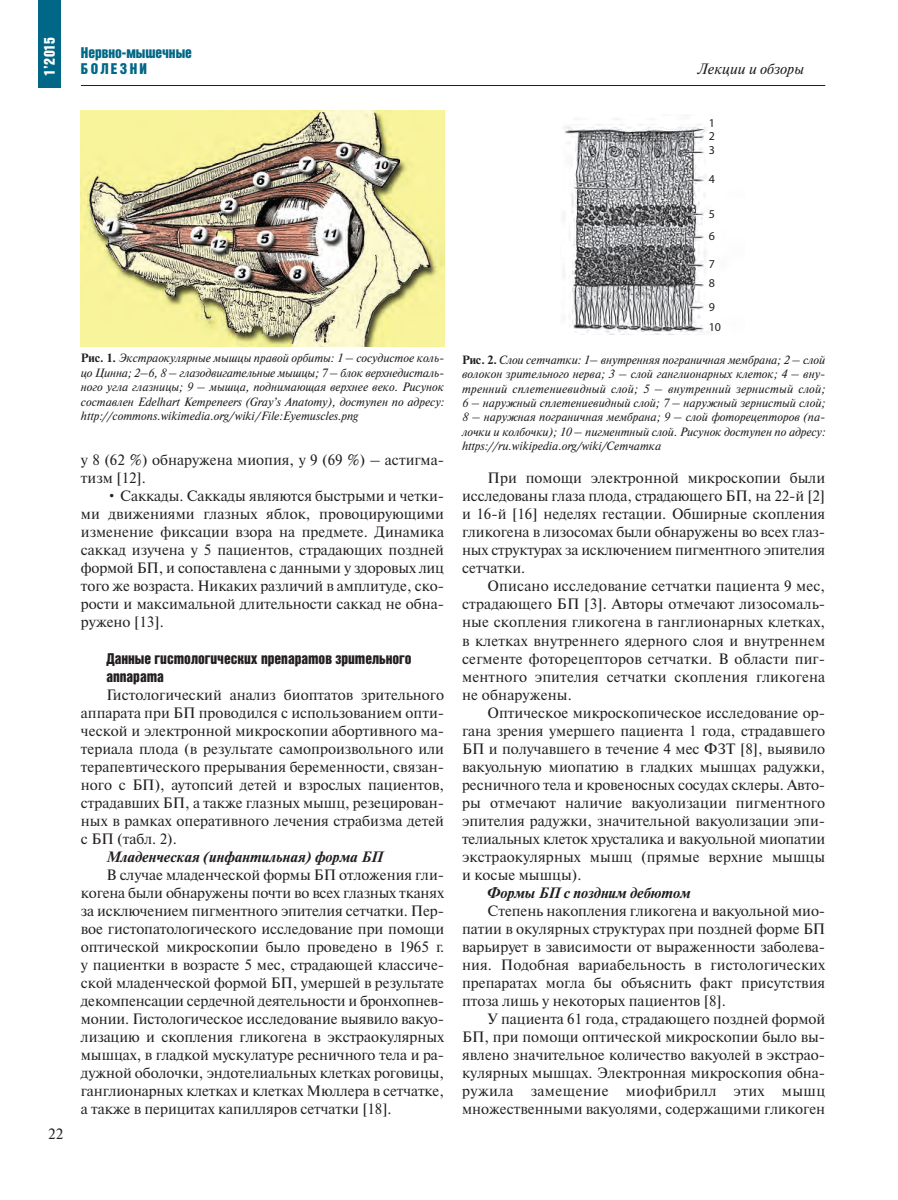
<style>
.page{position:relative;width:898px;height:1200px;background:#fff}
.page>*{position:absolute;margin:0;border:0;box-sizing:border-box;transform-origin:0 0}
.t1{font:15px/18px "Newton C";color:#231f20;text-align:justify}
.t2{font:italic 700 15px "Newton C";color:#231f20}
.t3{font:15px/18px "Bastion Kontrast Alt C";color:#231f20}
.t4{font:15px/16.5px "Bastion Kontrast Alt C";color:#006786}
.t5{font:italic 15px "Newton C";color:#231f20}
.t6{font:15px "Bastion Kontrast Alt C";color:#fff}
.t7{font:italic 12px/14.4px "Newton C";color:#231f20;text-align:justify}
.t8{font:12px/13.2px "Myriad Pro";color:#231f20}
.s1{font-weight:700;font-style:normal}
</style>
<div class="page">
<div style="left:38px;top:0;width:23px;height:87px;background:#006786"></div>
<hr style="left:81px;top:85px;width:744px;height:1px;background:#231f20">
<img style="left:81px;top:111px;width:363px;height:235px">
<img style="left:563px;top:119px;width:144px;height:216px">
<p class="t6" style="left:44px;top:76px;width:40px;rotate:-90deg">1’2015</p>
<p class="t4" style="left:81px;top:45px;width:113px">Нервно-мышечные<br>БОЛЕЗНИ</p>
<p class="t5" style="left:697px;top:63px;width:108px">Лекции и обзоры</p>
<p class="t8" style="left:709px;top:118px;width:8px;text-align:justify">1<br>2<br>3</p>
<p class="t8" style="left:709px;top:173px;width:8px">4</p>
<p class="t8" style="left:709px;top:203px;width:8px;line-height:22.5px">5<br>6</p>
<p class="t8" style="left:709px;top:256px;width:8px;line-height:18.8px">7<br>8</p>
<p class="t8" style="left:709px;top:298px;width:14px;line-height:20px">9<br>10</p>
<p class="t1" style="left:48px;top:1126px;width:17px">22</p>
<p class="t7" style="left:81px;top:352px;width:365px"><span class="s1">Рис. 1.</span> Экстраокулярные мышцы правой орбиты: 1 – сосудистое коль&shy;цо Цинна; 2–6, 8 – глазодвигательные мышцы; 7 – блок верхнедисталь&shy;ного угла глазницы; 9 – мышца, поднимающая верхнее веко. Рисунок составлен Edelhart Kempeneers (Gray’s Anatomy), доступен по адресу: http://commons.wikimedia.org / wiki / File:Eyemuscles.png</p>
<p class="t7" style="left:462px;top:353px;width:365px"><span class="s1">Рис. 2.</span> Слои сетчатки: 1– внутренняя пограничная мембрана; 2 – слой волокон зрительного нерва; 3 – слой ганглионарных клеток; 4 – вну&shy;тренний сплетениевидный слой; 5 – внутренний зернистый слой; 6 – наружный сплетениевидный слой; 7 – наружный зернистый слой; 8 – наружная пограничная мембрана; 9 – слой фоторецепторов (па&shy;лочки и колбочки); 10 – пигментный слой. Рисунок доступен по адресу: https://ru.wikipedia.org/wiki/Сетчатка</p>
<p class="t1" style="left:81px;top:452px;width:365px">у 8 (62 %) обнаружена миопия, у 9 (69 %) – астигма&shy;тизм [12].</p>
<p class="t1" style="left:81px;top:488px;width:365px;text-indent:26px">• Саккады. Саккады являются быстрыми и четки&shy;ми движениями глазных яблок, провоцирующими изменение фиксации взора на предмете. Динамика саккад изучена у 5 пациентов, страдающих поздней формой БП, и сопоставлена с данными у здоровых лиц того же возраста. Никаких различий в амплитуде, ско&shy;рости и максимальной длительности саккад не обна&shy;ружено [13].</p>
<p class="t3" style="left:106px;top:649px;width:307px">Данные гистологических препаратов зрительного аппарата</p>
<p class="t1" style="left:81px;top:686px;width:365px;text-indent:26px">Гистологический анализ биоптатов зрительного аппарата при БП проводился с использованием опти&shy;ческой и электронной микроскопии абортивного ма&shy;териала плода (в результате самопроизвольного или терапевтического прерывания беременности, связан&shy;ного с БП), аутопсий детей и взрослых пациентов, страдавших БП, а также глазных мышц, резецирован&shy;ных в рамках оперативного лечения страбизма детей с БП (табл. 2).</p>
<p class="t2" style="left:106px;top:850px;width:278px">Младенческая (инфантильная) форма БП</p>
<p class="t1" style="left:81px;top:866px;width:365px;text-indent:26px">В случае младенческой формы БП отложения гли&shy;когена были обнаружены почти во всех глазных тканях за исключением пигментного эпителия сетчатки. Пер&shy;вое гистопатологического исследование при помощи оптической микроскопии было проведено в 1965 г. у пациентки в возрасте 5 мес, страдающей классиче&shy;ской младенческой формой БП, умершей в результате декомпенсации сердечной деятельности и бронхопнев&shy;монии. Гистологическое исследование выявило вакуо&shy;лизацию и скопления гликогена в экстраокулярных мышцах, в гладкой мускулатуре ресничного тела и ра&shy;дужной оболочки, эндотелиальных клетках роговицы, ганглионарных клетках и клетках Мюллера в сетчатке, а также в перицитах капилляров сетчатки [18].</p>
<p class="t1" style="left:462px;top:470px;width:365px;text-indent:26px">При помощи электронной микроскопии были исследованы глаза плода, страдающего БП, на 22-й [2] и 16-й [16] неделях гестации. Обширные скопления гликогена в лизосомах были обнаружены во всех глаз&shy;ных структурах за исключением пигментного эпителия сетчатки.</p>
<p class="t1" style="left:462px;top:578px;width:365px;text-indent:26px">Описано исследование сетчатки пациента 9 мес, страдающего БП [3]. Авторы отмечают лизосомаль&shy;ные скопления гликогена в ганглионарных клетках, в клетках внутреннего ядерного слоя и внутреннем сегменте фоторецепторов сетчатки. В области пиг&shy;ментного эпителия сетчатки скопления гликогена не обнаружены.</p>
<p class="t1" style="left:462px;top:704px;width:365px;text-indent:26px">Оптическое микроскопическое исследование ор&shy;гана зрения умершего пациента 1 года, страдавшего БП и получавшего в течение 4 мес ФЗТ [8], выявило вакуольную миопатию в гладких мышцах радужки, ресничного тела и кровеносных сосудах склеры. Авто&shy;ры отмечают наличие вакуолизации пигментного эпителия радужки, значительной вакуолизации эпи&shy;телиальных клеток хрусталика и вакуольной миопатии экстраокулярных мышц (прямые верхние мышцы и косые мышцы).</p>
<p class="t2" style="left:487px;top:886px;width:204px">Формы БП с поздним дебютом</p>
<p class="t1" style="left:462px;top:902px;width:365px;text-indent:26px">Степень накопления гликогена и вакуольной мио&shy;патии в окулярных структурах при поздней форме БП варьирует в зависимости от выраженности заболева&shy;ния. Подобная вариабельность в гистологических препаратах могла бы объяснить факт присутствия птоза лишь у некоторых пациентов [8].</p>
<p class="t1" style="left:462px;top:1010px;width:365px;text-indent:26px">У пациента 61 года, страдающего поздней формой БП, при помощи оптической микроскопии было вы&shy;явлено значительное количество вакуолей в экстрао&shy;кулярных мышцах. Электронная микроскопия обна&shy;ружила замещение миофибрилл этих мышц множественными вакуолями, содержащими гликоген</p>
</div>
